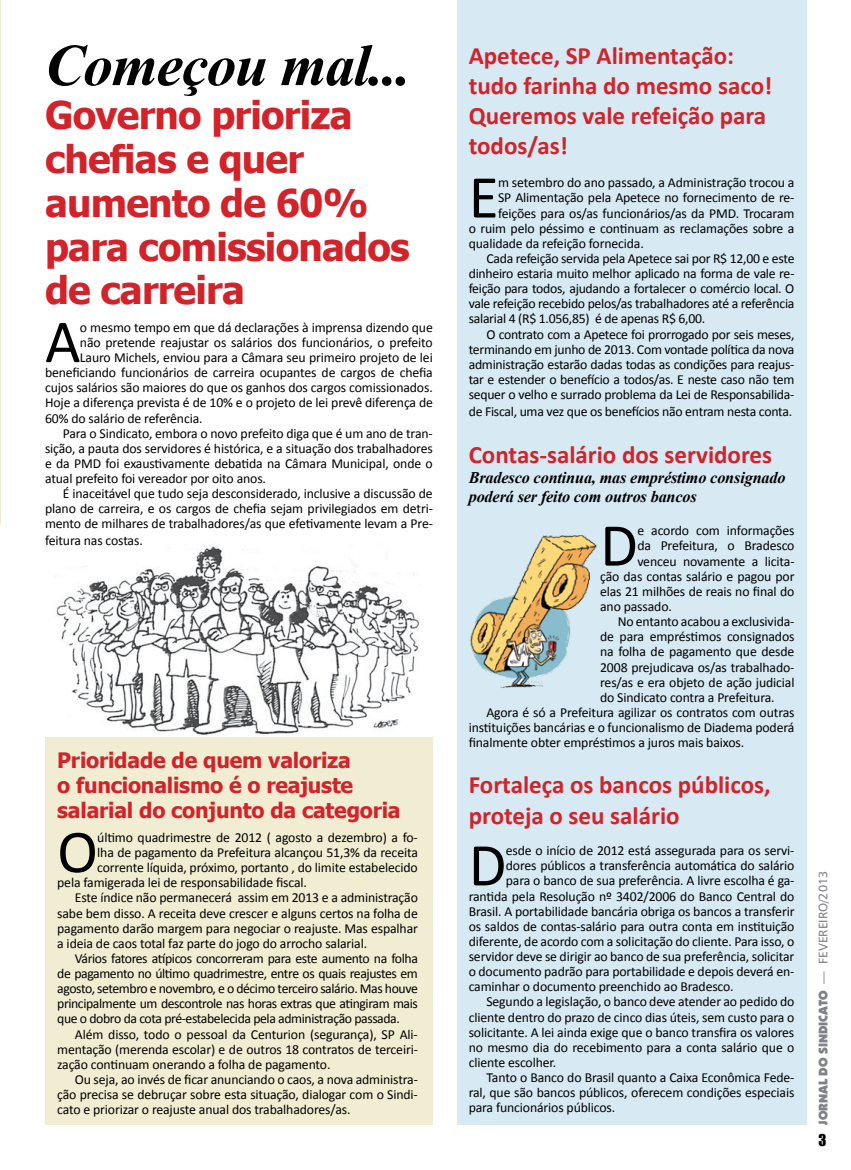
<style>
.page{position:relative;width:851px;height:1170px;background:#fff}
.page>*{position:absolute;margin:0;border:0;box-sizing:border-box;transform-origin:0 0}
.t1{font:61.38px "Calibri";color:#000}
.t2{font:italic 700 59.12px "Times New Roman";letter-spacing:-.02em;color:#000}
.t3{font:700 38.12px/43.8px "Tahoma";letter-spacing:-.02em;color:#d2232a}
.t4{font:700 25px/30px "Calibri";color:#d2232a}
.t5{font:700 21.25px/25px "Tahoma";letter-spacing:-.01em;color:#d2232a}
.t6{font:italic 700 16.25px/19.5px "Times New Roman";letter-spacing:-.01em;color:#000}
.t7{font:15px "Impact";color:#000}
.t8{font:13.75px "Calibri";letter-spacing:-.01em;color:#000}
.t9{font:13.75px "Calibri";letter-spacing:-.03em;color:#000}
.t10{font:900 12.5px "Kabel IT Cby BT";color:#808285}
.s1{font-family:"Humanist 777 BT Roman B";font-weight:400}
</style>
<div class="page">
<img style="left:55px;top:546px;width:364px;height:190px">
<div style="left:457px;top:0;width:349px;height:1124px;background:#d7e9f3"></div>
<hr style="left:0;top:0;width:1px;height:524px;background:#f1edd2">
<div style="left:45px;top:737px;width:388px;height:387px;background:#f1edd2"></div>
<img style="left:470px;top:535px;width:127px;height:153px">
<h2 class="t2" style="left:45px;top:24px;width:367px">Começou mal...</h2>
<h3 class="t3" style="left:45px;top:91px;width:366px">Governo prioriza chefias e quer aumento de 60% para comissionados de carreira</h3>
<h1 class="t1" style="left:45px;top:303px;width:37px">A</h1>
<p class="t8" style="left:80px;top:318px;width:354px">o mesmo tempo em que dá declarações à imprensa dizendo que</p>
<p class="t8" style="left:80px;top:333px;width:354px">não pretende reajustar os salários dos funcionários, o prefeito</p>
<p class="t8" style="left:80px;top:349px;width:354px">Lauro Michels, enviou para a Câmara seu primeiro projeto de lei</p>
<p class="t8" style="left:45px;top:364px;width:389px">beneficiando funcionários de carreira ocupantes de cargos de chefia</p>
<p class="t8" style="left:45px;top:379px;width:389px">cujos salários são maiores do que os ganhos dos cargos comissionados.</p>
<p class="t8" style="left:45px;top:394px;width:389px">Hoje a diferença prevista é de 10% e o projeto de lei prevê diferença de</p>
<p class="t8" style="left:45px;top:409px;width:159px">60% do salário de referência.</p>
<p class="t8" style="left:63px;top:424px;width:371px">Para o Sindicato, embora o novo prefeito diga que é um ano de tran-</p>
<p class="t8" style="left:45px;top:439px;width:389px">sição, a pauta dos servidores é histórica, e a situação dos trabalhadores</p>
<p class="t8" style="left:45px;top:454px;width:389px">e da PMD foi exaustivamente debatida na Câmara Municipal, onde o</p>
<p class="t8" style="left:45px;top:470px;width:222px">atual prefeito foi vereador por oito anos.</p>
<p class="t8" style="left:63px;top:485px;width:371px">É inaceitável que tudo seja desconsiderado, inclusive a discussão de</p>
<p class="t8" style="left:45px;top:500px;width:389px">plano de carreira, e os cargos de chefia sejam privilegiados em detri-</p>
<p class="t8" style="left:45px;top:515px;width:389px">mento de milhares de trabalhadores/as que efetivamente levam a Pre-</p>
<p class="t8" style="left:45px;top:531px;width:99px">feitura nas costas.</p>
<h3 class="t5" style="left:57px;top:746px;width:345px">Prioridade de quem valoriza<br>o funcionalismo é o reajuste salarial do conjunto da categoria</h3>
<h1 class="t1" style="left:57px;top:812px;width:42px">O</h1>
<p class="t8" style="left:97px;top:828px;width:322px">último quadrimestre de 2012 ( agosto a dezembro) a fo-</p>
<p class="t8" style="left:97px;top:843px;width:322px">lha de pagamento da Prefeitura alcançou 51,3% da receita</p>
<p class="t8" style="left:97px;top:858px;width:322px">corrente líquida, próximo, portanto , do limite estabelecido</p>
<p class="t8" style="left:57px;top:873px;width:251px">pela famigerada lei de responsabilidade fiscal.</p>
<p class="t8" style="left:75px;top:889px;width:344px">Este índice não permanecerá assim em 2013 e a administração</p>
<p class="t8" style="left:57px;top:904px;width:362px">sabe bem disso. A receita deve crescer e alguns certos na folha de</p>
<p class="t8" style="left:57px;top:919px;width:362px">pagamento darão margem para negociar o reajuste. Mas espalhar</p>
<p class="t8" style="left:57px;top:934px;width:311px">a ideia de caos total faz parte do jogo do arrocho salarial.</p>
<p class="t9" style="left:75px;top:949px;width:344px">Vários fatores atípicos concorreram para este aumento na folha</p>
<p class="t9" style="left:57px;top:964px;width:362px">de pagamento no último quadrimestre, entre os quais reajustes em</p>
<p class="t9" style="left:57px;top:979px;width:362px">agosto, setembro e novembro, e o décimo terceiro salário. Mas houve</p>
<p class="t9" style="left:57px;top:994px;width:362px">principalmente um descontrole nas horas extras que atingiram mais</p>
<p class="t9" style="left:57px;top:1010px;width:344px">que o dobro da cota pré-estabelecida pela administração passada.</p>
<p class="t8" style="left:75px;top:1025px;width:344px">Além disso, todo o pessoal da Centurion (segurança), SP Ali-</p>
<p class="t8" style="left:57px;top:1040px;width:362px">mentação (merenda escolar) e de outros 18 contratos de terceiri-</p>
<p class="t8" style="left:57px;top:1055px;width:275px">zação continuam onerando a folha de pagamento.</p>
<p class="t8" style="left:75px;top:1070px;width:344px">Ou seja, ao invés de ficar anunciando o caos, a nova administra-</p>
<p class="t8" style="left:57px;top:1085px;width:362px">ção precisa se debruçar sobre esta situação, dialogar com o Sindi-</p>
<p class="t8" style="left:57px;top:1100px;width:295px">cato e priorizar o reajuste anual dos trabalhadores/as.</p>
<h3 class="t4" style="left:468px;top:41px;width:305px">Apetece, SP Alimentação: tudo farinha do mesmo saco!<br>Queremos vale refeição para todos/as!</h3>
<h1 class="t1" style="left:468px;top:158px;width:31px">E</h1>
<p class="t8" style="left:498px;top:174px;width:298px">m setembro do ano passado, a Administração trocou a</p>
<p class="t8" style="left:498px;top:189px;width:298px">SP Alimentação pela Apetece no fornecimento de re-</p>
<p class="t8" style="left:498px;top:204px;width:298px">feições para os/as funcionários/as da PMD. Trocaram</p>
<p class="t8" style="left:468px;top:219px;width:327px">o ruim pelo péssimo e continuam as reclamações sobre a</p>
<p class="t8" style="left:468px;top:234px;width:176px">qualidade da refeição fornecida.</p>
<p class="t8" style="left:486px;top:250px;width:309px">Cada refeição servida pela Apetece sai por R$ 12,00 e este</p>
<p class="t8" style="left:468px;top:265px;width:327px">dinheiro estaria muito melhor aplicado na forma de vale re-</p>
<p class="t8" style="left:468px;top:280px;width:327px">feição para todos, ajudando a fortalecer o comércio local. O</p>
<p class="t8" style="left:468px;top:295px;width:327px">vale refeição recebido pelos/as trabalhadores até a referência</p>
<p class="t8" style="left:468px;top:310px;width:238px">salarial 4 (R$ 1.056,85) é de apenas R$ 6,00.</p>
<p class="t8" style="left:486px;top:325px;width:309px">O contrato com a Apetece foi prorrogado por seis meses,</p>
<p class="t8" style="left:468px;top:340px;width:327px">terminando em junho de 2013. Com vontade política da nova</p>
<p class="t8" style="left:468px;top:355px;width:327px">administração estarão dadas todas as condições para reajus-</p>
<p class="t8" style="left:468px;top:371px;width:327px">tar e estender o benefício a todos/as. E neste caso não tem</p>
<p class="t8" style="left:468px;top:386px;width:327px">sequer o velho e surrado problema da Lei de Responsabilida-</p>
<p class="t8" style="left:468px;top:402px;width:325px">de Fiscal, uma vez que os benefícios não entram nesta conta.</p>
<h3 class="t4" style="left:468px;top:440px;width:305px">Contas-salário dos servidores</h3>
<p class="t6" style="left:468px;top:467px;width:318px">Bradesco continua, mas empréstimo consignado poderá ser feito com outros bancos</p>
<h1 class="t1" style="left:600px;top:506px;width:39px">D</h1>
<p class="t8" style="left:637px;top:522px;width:159px">e acordo com informações</p>
<p class="t8" style="left:637px;top:537px;width:159px">da Prefeitura, o Bradesco</p>
<p class="t8" style="left:637px;top:552px;width:159px">venceu novamente a licita-</p>
<p class="t8" style="left:600px;top:567px;width:196px">ção das contas salário e pagou por</p>
<p class="t8" style="left:600px;top:582px;width:196px">elas 21 milhões de reais no final do</p>
<p class="t8" style="left:600px;top:597px;width:73px">ano passado.</p>
<p class="t8" style="left:617px;top:613px;width:178px">No entanto acabou a exclusivida-</p>
<p class="t8" style="left:600px;top:628px;width:196px">de para empréstimos consignados</p>
<p class="t8" style="left:600px;top:643px;width:196px">na folha de pagamento que desde</p>
<p class="t8" style="left:600px;top:658px;width:196px">2008 prejudicava os/as trabalhado-</p>
<p class="t8" style="left:600px;top:673px;width:196px">res/as e era objeto de ação judicial</p>
<p class="t8" style="left:600px;top:688px;width:176px">do Sindicato contra a Prefeitura.</p>
<p class="t8" style="left:486px;top:703px;width:309px">Agora é só a Prefeitura agilizar os contratos com outras</p>
<p class="t8" style="left:468px;top:718px;width:327px">instituições bancárias e o funcionalismo de Diadema poderá</p>
<p class="t8" style="left:468px;top:734px;width:277px">finalmente obter empréstimos a juros mais baixos.</p>
<h3 class="t4" style="left:468px;top:770px;width:303px">Fortaleça os bancos públicos, proteja o seu salário</h3>
<h1 class="t1" style="left:468px;top:826px;width:39px">D</h1>
<p class="t8" style="left:506px;top:841px;width:290px">esde o início de 2012 está assegurada para os servi-</p>
<p class="t8" style="left:506px;top:857px;width:290px">dores públicos a transferência automática do salário</p>
<p class="t8" style="left:506px;top:872px;width:290px">para o banco de sua preferência. A livre escolha é ga-</p>
<p class="t8" style="left:468px;top:887px;width:327px">rantida pela Resolução nº 3402/2006 do Banco Central do</p>
<p class="t8" style="left:468px;top:902px;width:327px">Brasil. A portabilidade bancária obriga os bancos a transferir</p>
<p class="t8" style="left:468px;top:917px;width:327px">os saldos de contas-salário para outra conta em instituição</p>
<p class="t8" style="left:468px;top:932px;width:327px">diferente, de acordo com a solicitação do cliente. Para isso, o</p>
<p class="t8" style="left:468px;top:947px;width:327px">servidor deve se dirigir ao banco de sua preferência, solicitar</p>
<p class="t8" style="left:468px;top:962px;width:327px">o documento padrão para portabilidade e depois deverá en-</p>
<p class="t8" style="left:468px;top:978px;width:266px">caminhar o documento preenchido ao Bradesco.</p>
<p class="t8" style="left:486px;top:993px;width:309px">Segundo a legislação, o banco deve atender ao pedido do</p>
<p class="t8" style="left:468px;top:1008px;width:327px">cliente dentro do prazo de cinco dias úteis, sem custo para o</p>
<p class="t8" style="left:468px;top:1023px;width:327px">solicitante. A lei ainda exige que o banco transfira os valores</p>
<p class="t8" style="left:468px;top:1038px;width:327px">no mesmo dia do recebimento para a conta salário que o</p>
<p class="t8" style="left:468px;top:1053px;width:89px">cliente escolher.</p>
<p class="t8" style="left:486px;top:1068px;width:309px">Tanto o Banco do Brasil quanto a Caixa Econômica Fede-</p>
<p class="t8" style="left:468px;top:1083px;width:327px">ral, que são bancos públicos, oferecem condições especiais</p>
<p class="t8" style="left:468px;top:1099px;width:148px">para funcionários públicos.</p>
<p class="t10" style="left:815px;top:1124px;width:255px;rotate:-90deg">JORNAL DO SINDICATO <span class="s1">— FEVEREIRO/2013</span></p>
<p class="t7" style="left:818px;top:1127px;width:9px">3</p>
</div>
